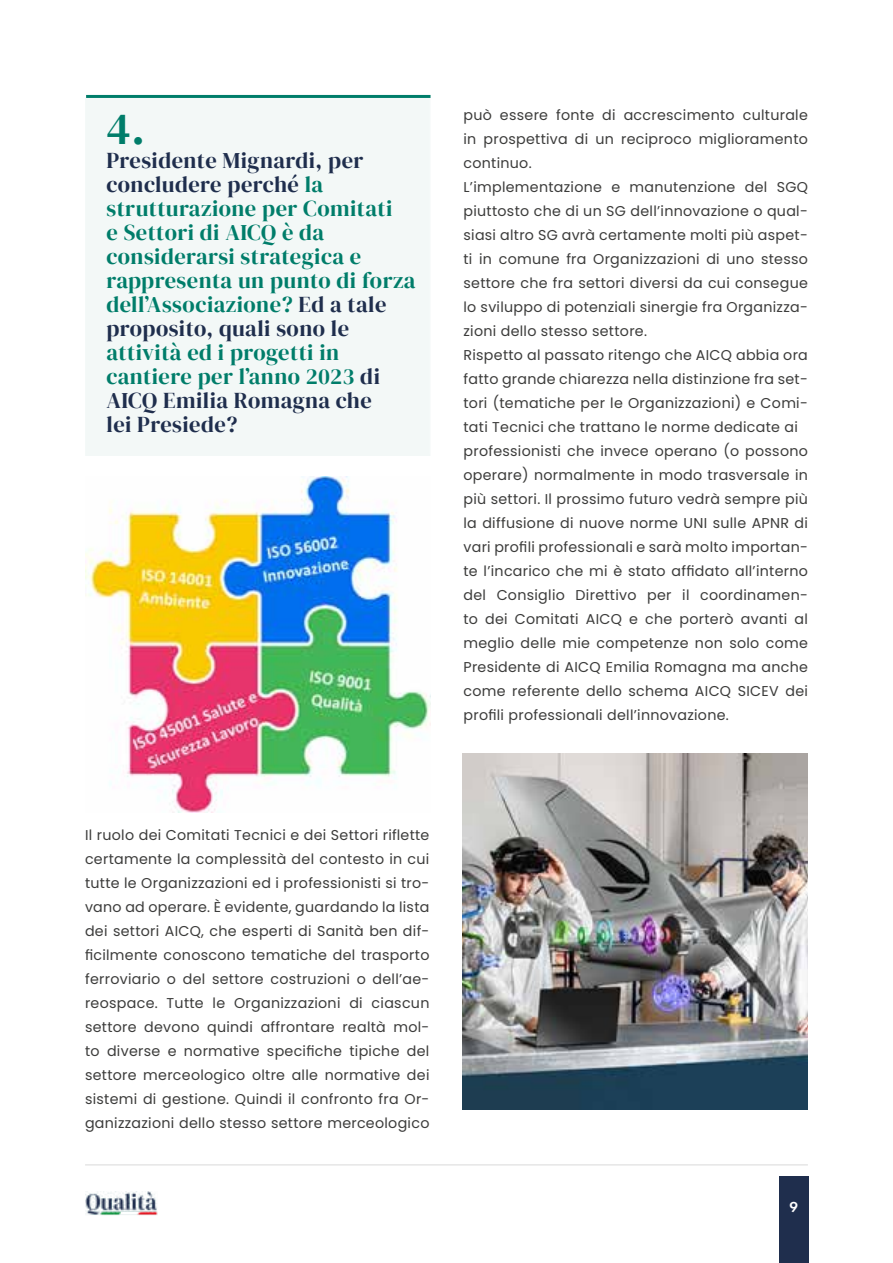
<style>
.page{position:relative;width:893px;height:1263px;background:#fff}
.page>*{position:absolute;margin:0;border:0;box-sizing:border-box;transform-origin:0 0}
.t1{font:45px "DM Serif Display";color:#007d6a}
.t2{font:22.5px/24px "DM Serif Display";letter-spacing:.02em;color:#007d6a}
.t3{font:600 15px "Futura PT";color:#fff}
.t4{font:14.25px/24px "Poppins";letter-spacing:.02em;color:#3c3c3b;text-align:justify}
.s1{color:#1f2e4d}
</style>
<div class="page">
<hr style="left:85px;top:1164px;width:723px;height:1px;background:#dadada">
<div style="left:779px;top:1176px;width:30px;height:87px;background:#1f2e4d"></div>
<img style="left:85px;top:1191px;width:72px;height:24px">
<div style="left:85px;top:98px;width:346px;height:358px;background:#f3f8f7"></div>
<hr style="left:86px;top:95px;width:345px;height:3px;background:#007d6a">
<img style="left:85px;top:476px;width:346px;height:336px">
<img style="left:462px;top:753px;width:346px;height:357px">
<h1 class="t1" style="left:106px;top:103px;width:40px">4.</h1>
<h2 class="t2" style="left:106px;top:149px;width:311px"><span class="s1">Presidente Mignardi, per concludere perché</span> la strutturazione per Comitati<br>e Settori di AICQ è da considerarsi strategica e rappresenta un punto di forza dell’Associazione? <span class="s1">Ed a tale proposito, quali sono le</span></h2>
<h2 class="t2" style="left:106px;top:341px;width:275px">attività ed i progetti in cantiere per l’anno 2023 <span class="s1">di<br>AICQ Emilia Romagna che lei Presiede?</span></h2>
<p class="t4" style="left:463px;top:103px;width:346px;text-align:left">può essere fonte di accrescimento culturale in prospettiva di un reciproco miglioramento continuo.<br>L’implementazione e manutenzione del SGQ piuttosto che di un SG dell’innovazione o qual&shy;siasi altro SG avrà certamente molti più aspet&shy;ti in comune fra Organizzazioni di uno stesso settore che fra settori diversi da cui consegue lo sviluppo di potenziali sinergie fra Organizza&shy;zioni dello stesso settore.<br>Rispetto al passato ritengo che AICQ abbia ora fatto grande chiarezza nella distinzione fra set&shy;tori (tematiche per le Organizzazioni) e Comi&shy;tati Tecnici che trattano le norme dedicate ai professionisti che invece operano (o possono operare) normalmente in modo trasversale in più settori. Il prossimo futuro vedrà sempre più la diffusione di nuove norme UNI sulle APNR di vari profili professionali e sarà molto importan&shy;te l’incarico che mi è stato affidato all’interno del Consiglio Direttivo per il coordinamen&shy;to dei Comitati AICQ e che porterò avanti al meglio delle mie competenze non solo come Presidente di AICQ Emilia Romagna ma anche come referente dello schema AICQ SICEV dei profili professionali dell’innovazione.</p>
<p class="t4" style="left:85px;top:823px;width:346px">Il ruolo dei Comitati Tecnici e dei Settori riflette certamente la complessità del contesto in cui tutte le Organizzazioni ed i professionisti si tro&shy;vano ad operare. È evidente, guardando la lista dei settori AICQ, che esperti di Sanità ben dif&shy;ficilmente conoscono tematiche del trasporto ferroviario o del settore costruzioni o dell’ae&shy;reospace. Tutte le Organizzazioni di ciascun settore devono quindi affrontare realtà mol&shy;to diverse e normative specifiche tipiche del settore merceologico oltre alle normative dei sistemi di gestione. Quindi il confronto fra Or&shy;ganizzazioni dello stesso settore merceologico</p>
<p class="t3" style="left:789px;top:1197px;width:10px">9</p>
</div>
